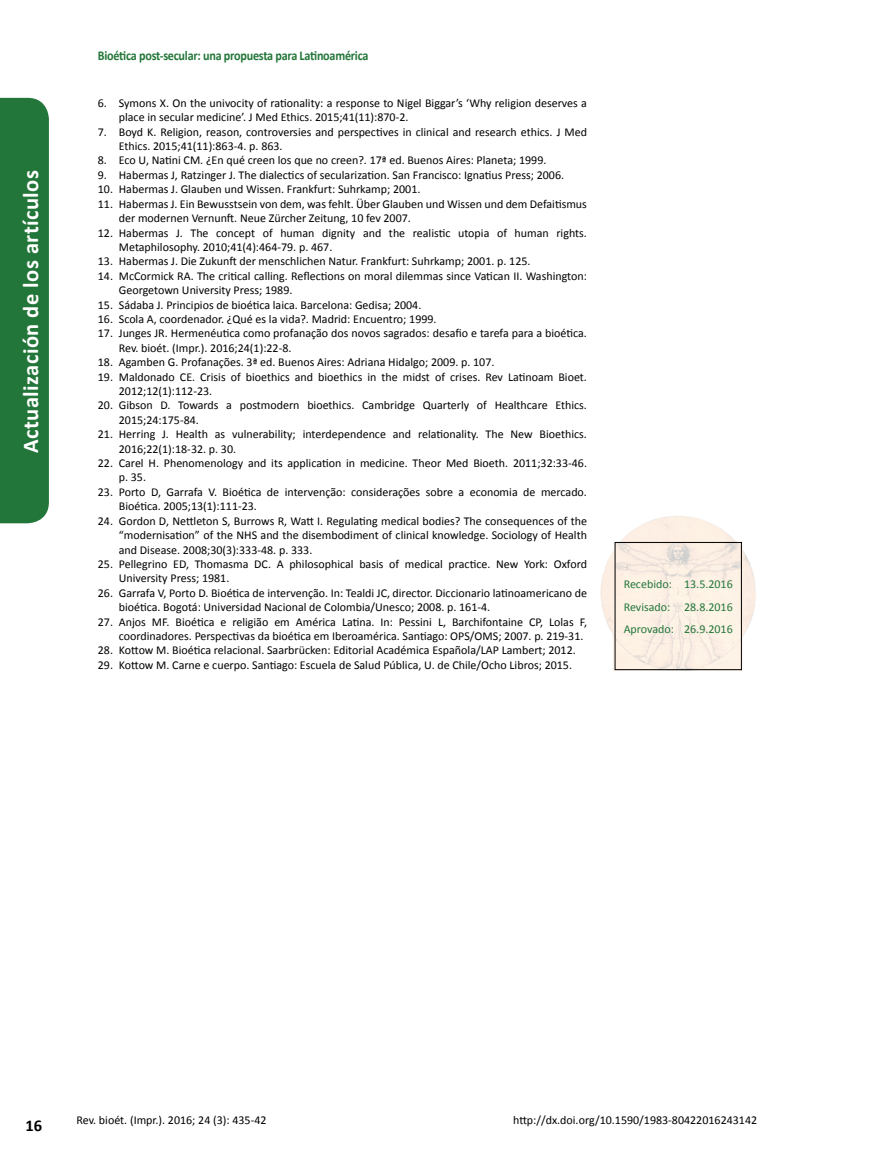
<style>
.page{position:relative;width:872px;height:1170px;background:#fff}
.page>*{position:absolute;margin:0;border:0;box-sizing:border-box;transform-origin:0 0}
.t1{font:700 22.5px "Calibri";letter-spacing:.02em;color:#fff}
.t2{font:700 16.5px "Calibri";color:#000}
.t3{font:700 13.5px "Calibri";letter-spacing:-.02em;color:#237639;scale:.9 1}
.t4{font:12px/14.4px "Calibri";color:#000}
.t5{font:12px/23px "Calibri";color:#237639;text-align:justify}
</style>
<div class="page">
<img style="left:600px;top:516px;width:156px;height:154px">
<div style="left:0;top:98px;width:49px;height:425px;background:#237639"></div>
<h1 class="t1" style="left:16px;top:453px;width:284px;rotate:-90deg">Actualización de los artículos</h1>
<p class="t3" style="left:98px;top:47px;width:302px">Bioética post-secular: una propuesta para Latinoamérica</p>
<p class="t4" style="left:119px;top:96px;width:469px;text-indent:-21px">6. Symons X. On the univocity of rationality: a response to Nigel Biggar’s ‘Why religion deserves a place in secular medicine’. J Med Ethics. 2015;41(11):870-2.</p>
<p class="t4" style="left:119px;top:124px;width:469px;text-indent:-21px">7. Boyd K. Religion, reason, controversies and perspectives in clinical and research ethics. J Med<br>Ethics. 2015;41(11):863-4. p. 863.</p>
<p class="t4" style="left:98px;top:153px;width:450px">8. Eco U, Natini CM. ¿En qué creen los que no creen?. 17ª ed. Buenos Aires: Planeta; 1999.</p>
<p class="t4" style="left:98px;top:168px;width:468px">9. Habermas J, Ratzinger J. The dialectics of secularization. San Francisco: Ignatius Press; 2006.</p>
<p class="t4" style="left:98px;top:182px;width:324px">10. Habermas J. Glauben und Wissen. Frankfurt: Suhrkamp; 2001.</p>
<p class="t4" style="left:119px;top:196px;width:469px;text-indent:-21px">11. Habermas J. Ein Bewusstsein von dem, was fehlt. Über Glauben und Wissen und dem Defaitismus der modernen Vernunft. Neue Zürcher Zeitung, 10 fev 2007.</p>
<p class="t4" style="left:119px;top:225px;width:469px;text-indent:-21px">12. Habermas J. The concept of human dignity and the realistic utopia of human rights.<br>Metaphilosophy. 2010;41(4):464-79. p. 467.</p>
<p class="t4" style="left:98px;top:254px;width:434px">13. Habermas J. Die Zukunft der menschlichen Natur. Frankfurt: Suhrkamp; 2001. p. 125.</p>
<p class="t4" style="left:119px;top:268px;width:469px;text-indent:-21px">14. McCormick RA. The critical calling. Reflections on moral dilemmas since Vatican II. Washington:<br>Georgetown University Press; 1989.</p>
<p class="t4" style="left:98px;top:297px;width:325px">15. Sádaba J. Principios de bioética laica. Barcelona: Gedisa; 2004.</p>
<p class="t4" style="left:98px;top:312px;width:340px">16. Scola A, coordenador. ¿Qué es la vida?. Madrid: Encuentro; 1999.</p>
<p class="t4" style="left:119px;top:326px;width:469px;text-indent:-21px">17. Junges JR. Hermenéutica como profanação dos novos sagrados: desafio e tarefa para a bioética.<br>Rev. bioét. (Impr.). 2016;24(1):22-8.</p>
<p class="t4" style="left:98px;top:355px;width:398px">18. Agamben G. Profanações. 3ª ed. Buenos Aires: Adriana Hidalgo; 2009. p. 107.</p>
<p class="t4" style="left:119px;top:369px;width:469px;text-indent:-21px">19. Maldonado CE. Crisis of bioethics and bioethics in the midst of crises. Rev Latinoam Bioet.<br>2012;12(1):112-23.</p>
<p class="t4" style="left:119px;top:398px;width:469px;text-indent:-21px">20. Gibson D. Towards a postmodern bioethics. Cambridge Quarterly of Healthcare Ethics.<br>2015;24:175-84.</p>
<p class="t4" style="left:119px;top:427px;width:469px;text-indent:-21px">21. Herring J. Health as vulnerability; interdependence and relationality. The New Bioethics.<br>2016;22(1):18-32. p. 30.</p>
<p class="t4" style="left:119px;top:456px;width:469px;text-indent:-21px">22. Carel H. Phenomenology and its application in medicine. Theor Med Bioeth. 2011;32:33-46. p. 35.</p>
<p class="t4" style="left:119px;top:484px;width:469px;text-indent:-21px">23. Porto D, Garrafa V. Bioética de intervenção: considerações sobre a economia de mercado.<br>Bioética. 2005;13(1):111-23.</p>
<p class="t4" style="left:119px;top:513px;width:469px;text-align:justify;text-indent:-21px">24. Gordon D, Nettleton S, Burrows R, Watt I. Regulating medical bodies? The consequences of the “modernisation” of the NHS and the disembodiment of clinical knowledge. Sociology of Health and Disease. 2008;30(3):333-48. p. 333.</p>
<p class="t4" style="left:119px;top:556px;width:469px;text-indent:-21px">25. Pellegrino ED, Thomasma DC. A philosophical basis of medical practice. New York: Oxford<br>University Press; 1981.</p>
<p class="t4" style="left:119px;top:585px;width:469px;text-indent:-21px">26. Garrafa V, Porto D. Bioética de intervenção. In: Tealdi JC, director. Diccionario latinoamericano de bioética. Bogotá: Universidad Nacional de Colombia/Unesco; 2008. p. 161-4.</p>
<p class="t4" style="left:98px;top:614px;width:490px;text-align:right">27. Anjos MF. Bioética e religião em América Latina. In: Pessini L, Barchifontaine CP, Lolas F, coordinadores. Perspectivas da bioética em Iberoamérica. Santiago: OPS/OMS; 2007. p. 219-31.</p>
<p class="t4" style="left:98px;top:643px;width:479px">28. Kottow M. Bioética relacional. Saarbrücken: Editorial Académica Española/LAP Lambert; 2012.</p>
<p class="t4" style="left:98px;top:657px;width:476px">29. Kottow M. Carne e cuerpo. Santiago: Escuela de Salud Pública, U. de Chile/Ocho Libros; 2015.</p>
<p class="t5" style="left:623px;top:572px;width:111px">Recebido: 13.5.2016<br>Revisado: 28.8.2016<br>Aprovado: 26.9.2016</p>
<h2 class="t2" style="left:26px;top:1115px;width:18px">16</h2>
<p class="t4" style="left:77px;top:1113px;width:191px">Rev. bioét. (Impr.). 2016; 24 (3): 435-42</p>
<p class="t4" style="left:513px;top:1113px;width:245px">http://dx.doi.org/10.1590/1983-80422016243142</p>
</div>
